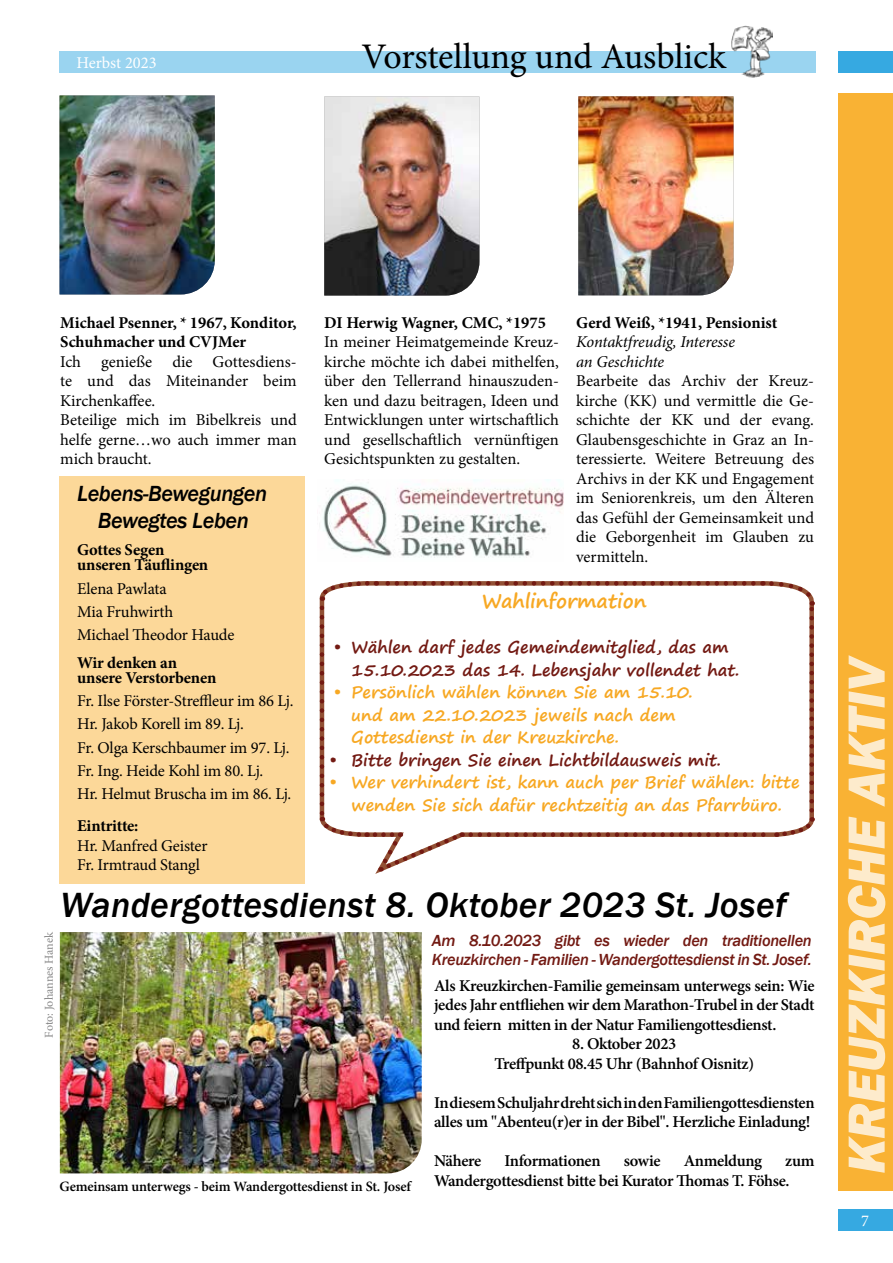
<style>
.page{position:relative;width:893px;height:1263px;background:#fff}
.page>*{position:absolute;margin:0;border:0;box-sizing:border-box;transform-origin:0 0}
.t1{font:italic 500 36px "Franklin Gothic";letter-spacing:.01em;color:#000}
.t2{font:36px "Minion Pro";letter-spacing:-.005em;color:#000}
.t3{font:italic 500 22.5px/27px "Franklin Gothic";letter-spacing:-.02em;color:#000;text-align:center}
.t4{font:700 19.5px "Segoe Print";color:#f7a823}
.t5{font:16.5px/19.5px "Minion Pro";letter-spacing:-.005em;color:#000}
.t6{font:600 16.5px/19.5px "Minion Pro";letter-spacing:-.025em;color:#000;text-align:justify}
.t7{font:700 16.5px/22.5px "Segoe Print";color:#f7a823}
.t8{font:700 16.5px/15px "Minion Pro";letter-spacing:-.005em;color:#000}
.t9{font:700 16.5px/22.5px "Segoe Print";color:#731a13}
.t10{font:italic 500 16.5px/19.5px "Franklin Gothic";letter-spacing:-.02em;color:#731a13}
.t11{font:italic 16.5px/19.5px "Minion Pro";letter-spacing:-.01em;color:#000}
.t12{font:16.5px "Minion Pro";color:#fff}
.t13{font:600 14.25px "Minion Pro";letter-spacing:-.015em;color:#000}
.t14{font:12px "Minion Pro";letter-spacing:-.005em;color:#878787}
</style>
<div class="page">
<div style="left:838px;top:94px;width:55px;height:1097px;background:#f9b234"></div>
<svg style="left:848px;top:655px;width:37px;height:518px"></svg>
<div style="left:60px;top:51px;width:756px;height:22px;background:#9ad4f0"></div>
<div style="left:838px;top:51px;width:55px;height:22px;background:#36a9e1"></div>
<div style="left:838px;top:1210px;width:55px;height:21px;background:#36a9e1"></div>
<img style="left:731px;top:25px;width:42px;height:53px">
<img style="left:578px;top:96px;width:155px;height:199px">
<img style="left:324px;top:97px;width:155px;height:199px">
<img style="left:60px;top:932px;width:362px;height:241px">
<div style="left:60px;top:476px;width:245px;height:407px;background:#fcd899"></div>
<img style="left:60px;top:95px;width:155px;height:199px">
<svg style="left:762px;top:581px;width:53px;height:229px"></svg>
<svg style="left:319px;top:581px;width:434px;height:20px"></svg>
<svg style="left:320px;top:608px;width:48px;height:229px"></svg>
<svg style="left:375px;top:832px;width:88px;height:40px"></svg>
<svg style="left:471px;top:817px;width:344px;height:20px"></svg>
<img style="left:323px;top:479px;width:241px;height:79px">
<p class="t12" style="left:77px;top:52px;width:82px">Herbst 2023</p>
<h1 class="t2" style="left:362px;top:33px;width:366px">Vorstellung und Ausblick</h1>
<p class="t8" style="left:60px;top:312px;width:238px;line-height:19.5px">Michael Psenner, * 1967, Konditor,<br>Schuhmacher und CVJMer</p>
<p class="t5" style="left:60px;top:352px;width:238px">Ich genieße die Gottesdiens&shy;te und das Miteinander beim<br>Kirchenkaffee.<br>Beteilige mich im Bibelkreis und helfe gerne…wo auch immer man mich braucht.</p>
<h2 class="t3" style="left:77px;top:480px;width:192px">Lebens-Bewegungen<br>Bewegtes Leben</h2>
<p class="t8" style="left:77px;top:542px;width:133px">Gottes Segen unseren Täuflingen</p>
<p class="t5" style="left:77px;top:577px;width:159px;line-height:23.2px">Elena Pawlata<br>Mia Fruhwirth<br>Michael Theodor Haude</p>
<p class="t8" style="left:77px;top:655px;width:141px">Wir denken an unsere Verstorbenen</p>
<p class="t5" style="left:77px;top:689px;width:218px;line-height:23.2px">Fr. Ilse Förster-Streffleur im 86 Lj.<br>Hr. Jakob Korell im 89. Lj.<br>Fr. Olga Kerschbaumer im 97. Lj.<br>Fr. Ing. Heide Kohl im 80. Lj.<br>Hr. Helmut Bruscha im im 86. Lj.</p>
<p class="t8" style="left:77px;top:818px;width:63px">Eintritte:</p>
<p class="t5" style="left:77px;top:836px;width:132px">Hr. Manfred Geister<br>Fr. Irmtraud Stangl</p>
<p class="t8" style="left:324px;top:315px;width:223px">DI Herwig Wagner, CMC, *1975</p>
<p class="t5" style="left:324px;top:332px;width:236px;text-align:justify">In meiner Heimatgemeinde Kreuz&shy;kirche möchte ich dabei mithelfen, über den Tellerrand hinauszuden&shy;ken und dazu beitragen, Ideen und Entwicklungen unter wirtschaftlich und gesellschaftlich vernünftigen Gesichtspunkten zu gestalten.</p>
<p class="t8" style="left:576px;top:315px;width:203px">Gerd Weiß, *1941, Pensionist</p>
<p class="t11" style="left:576px;top:332px;width:161px">Kontaktfreudig, Interesse an Geschichte</p>
<p class="t5" style="left:576px;top:371px;width:239px;text-align:justify">Bearbeite das Archiv der Kreuz&shy;kirche (KK) und vermittle die Ge&shy;schichte der KK und der evang.<br>Glaubensgeschichte in Graz an In&shy;teressierte. Weitere Betreuung des Archivs in der KK und Engagement im Seniorenkreis, um den Älteren das Gefühl der Gemeinsamkeit und die Geborgenheit im Glauben zu vermitteln.</p>
<p class="t4" style="left:482px;top:583px;width:166px">Wahlinformation</p>
<p class="t9" style="left:351px;top:635px;width:390px;text-indent:-17px">• Wählen darf jedes Gemeindemitglied, das am<br>15.10.2023 das 14. Lebensjahr vollendet hat.</p>
<p class="t7" style="left:351px;top:680px;width:343px;text-indent:-17px">• Persönlich wählen können Sie am 15.10. und am 22.10.2023 jeweils nach dem<br>Gottesdienst in der Kreuzkirche.</p>
<p class="t9" style="left:330px;top:748px;width:393px">• Bitte bringen Sie einen Lichtbildausweis mit.</p>
<p class="t7" style="left:330px;top:770px;width:471px;text-align:center">• Wer verhindert ist, kann auch per Brief wählen: bitte wenden Sie sich dafür rechtzeitig an das Pfarrbüro.</p>
<p class="t14" style="left:41px;top:1037px;width:107px;rotate:-90deg">Foto: Johannes Hanek</p>
<h1 class="t1" style="left:61px;top:883px;width:727px">Wandergottesdienst 8. Oktober 2023 St. Josef</h1>
<p class="t10" style="left:432px;top:931px;width:381px">Am 8.10.2023 gibt es wieder den traditionellen<br>Kreuzkirchen - Familien - Wandergottesdienst in St. Josef.</p>
<p class="t6" style="left:434px;top:975px;width:382px">Als Kreuzkirchen-Familie gemeinsam unterwegs sein: Wie jedes Jahr entfliehen wir dem Marathon-Trubel in der Stadt und feiern mitten in der Natur Familiengottesdienst.</p>
<p class="t6" style="left:494px;top:1034px;width:261px;text-align:center">8. Oktober 2023<br>Treffpunkt 08.45 Uhr (Bahnhof Oisnitz)</p>
<p class="t6" style="left:434px;top:1092px;width:382px">In diesem Schuljahr dreht sich in den Familiengottesdiensten alles um "Abenteu(r)er in der Bibel". Herzliche Einladung!</p>
<p class="t6" style="left:434px;top:1151px;width:49px">Nähere</p>
<p class="t6" style="left:505px;top:1151px;width:98px">Informationen</p>
<p class="t6" style="left:624px;top:1151px;width:38px">sowie</p>
<p class="t6" style="left:684px;top:1151px;width:80px">Anmeldung</p>
<p class="t6" style="left:785px;top:1151px;width:31px">zum</p>
<p class="t13" style="left:60px;top:1176px;width:353px">Gemeinsam unterwegs - beim Wandergottesdienst in St. Josef</p>
<p class="t6" style="left:434px;top:1170px;width:357px">Wandergottesdienst bitte bei Kurator Thomas T. Föhse.</p>
<p class="t12" style="left:861px;top:1210px;width:9px">7</p>
</div>
